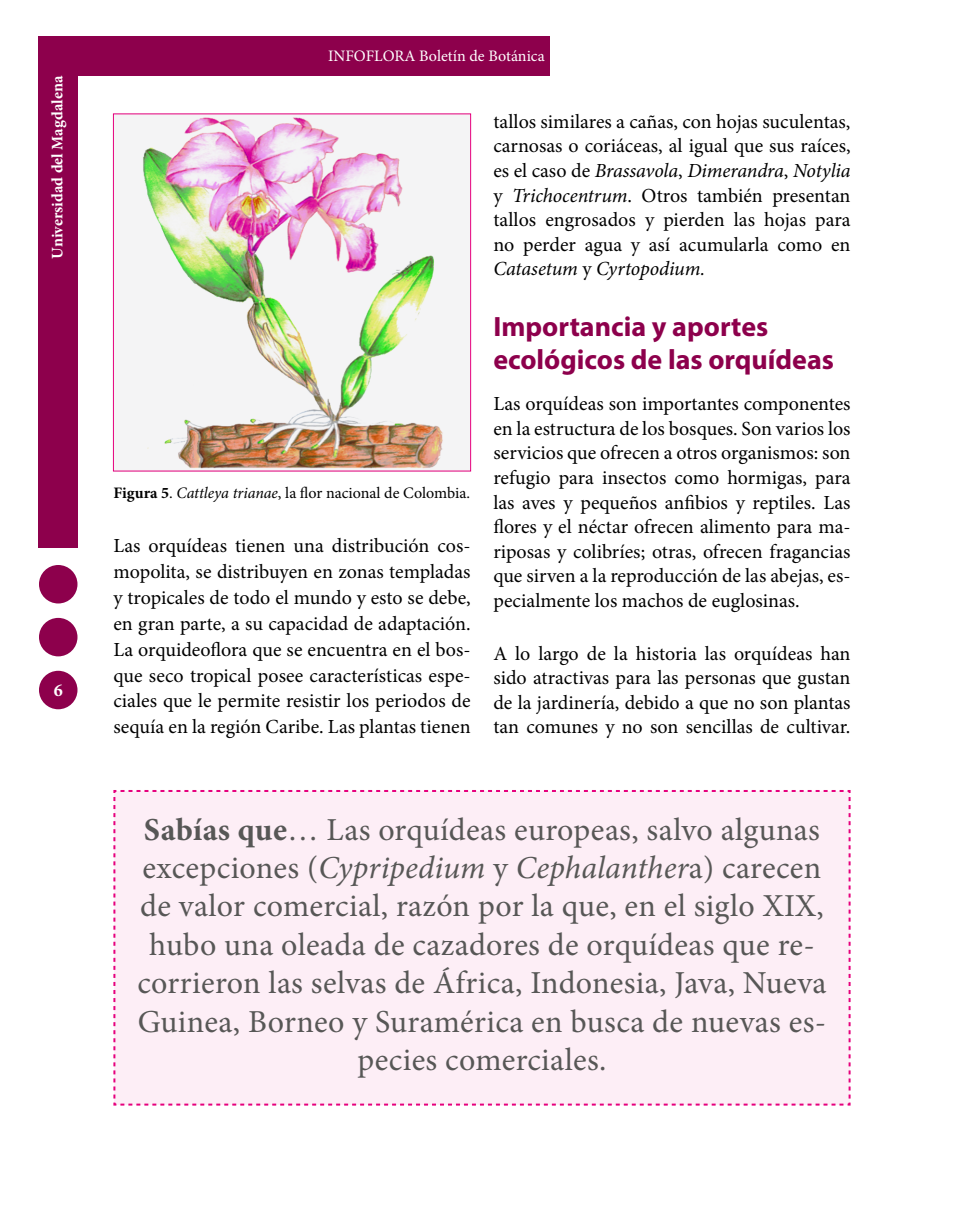
<style>
.page{position:relative;width:964px;height:1219px;background:#fff}
.page>*{position:absolute;margin:0;border:0;box-sizing:border-box;transform-origin:0 0}
.Sabías_que{font:32px/38.4px "Minion Pro";letter-spacing:.01em;color:#575756;text-align:center}
.Sub_Titulos{font:700 28px/32.6px "Myriad Pro";color:#8d004c}
.Cuerpo_de_Texto{font:20px/24.6px "Minion Pro";color:#000;text-align:justify}
.t1{font:700 18px "Minion Pro";color:#fff}
.Figuras{font:16px "Minion Pro";color:#000}
.t2{font:16px "Minion Pro";color:#fff}
.t3{font:700 16px "Minion Pro";color:#fff}
.s1{font-weight:700}
.s2{font-style:italic}
</style>
<div class="page">
<div style="left:38px;top:36px;width:39px;height:512px;background:#8d004c"></div>
<div style="left:38px;top:36px;width:511px;height:40px;background:#8d004c"></div>
<div style="left:39px;top:565px;width:38px;height:38px;background:#8d004c;border-radius:50%"></div>
<div style="left:39px;top:618px;width:38px;height:38px;background:#8d004c;border-radius:50%"></div>
<div style="left:39px;top:671px;width:38px;height:38px;background:#8d004c;border-radius:50%"></div>
<img style="left:115px;top:115px;width:354px;height:355px">
<div style="left:113px;top:113px;width:358px;height:359px;border:1px solid #e6007d"></div>
<div style="left:113px;top:790px;width:738px;height:316px;background:#fdeef6"></div>
<p class="t3" style="left:46px;top:258px;width:184px;rotate:-90deg">Universidad del Magdalena</p>
<p class="t1" style="left:54px;top:678px;width:10px">6</p>
<p class="t2" style="left:328px;top:45px;width:218px">INFOFLORA Boletín de Botánica</p>
<p class="Figuras" style="left:113px;top:482px;width:358px"><span class="s1">Figura 5</span>. <span class="s2">Cattleya trianae</span>, la flor nacional de Colombia.</p>
<p class="Cuerpo_de_Texto" style="left:113px;top:533px;width:359px;line-height:25.8px">Las orquídeas tienen una distribución cos&shy;mopolita, se distribuyen en zonas templadas y tropicales de todo el mundo y esto se debe, en gran parte, a su capacidad de adaptación.<br>La orquideoflora que se encuentra en el bos&shy;que seco tropical posee características espe&shy;ciales que le permite resistir los periodos de sequía en la región Caribe. Las plantas tienen</p>
<p class="Cuerpo_de_Texto" style="left:493px;top:109px;width:359px">tallos similares a cañas, con hojas suculentas, carnosas o coriáceas, al igual que sus raíces, es el caso de <span class="s2">Brassavola</span>, <span class="s2">Dimerandra</span>, <span class="s2">Notylia </span>y <span class="s2">Trichocentrum</span>. Otros también presentan tallos engrosados y pierden las hojas para no perder agua y así acumularla como en <span class="s2">Catasetum</span> y <span class="s2">Cyrtopodium.</span></p>
<p class="Sub_Titulos" style="left:493px;top:309px;width:342px">Importancia y aportes ecológicos de las orquídeas</p>
<p class="Cuerpo_de_Texto" style="left:493px;top:392px;width:359px">Las orquídeas son importantes componentes en la estructura de los bosques. Son varios los servicios que ofrecen a otros organismos: son refugio para insectos como hormigas, para las aves y pequeños anfibios y reptiles. Las flores y el néctar ofrecen alimento para ma&shy;riposas y colibríes; otras, ofrecen fragancias que sirven a la reproducción de las abejas, es&shy;pecialmente los machos de euglosinas.</p>
<p class="Cuerpo_de_Texto" style="left:493px;top:641px;width:359px">A lo largo de la historia las orquídeas han sido atractivas para las personas que gustan de la jardinería, debido a que no son plantas tan comunes y no son sencillas de cultivar.</p>
<p class="Sabías_que" style="left:137px;top:810px;width:691px"><span class="s1">Sabías que</span>… Las orquídeas europeas, salvo algunas excepciones (<span class="s2">Cypripedium</span> y <span class="s2">Cephalanther</span>a) carecen de valor comercial, razón por la que, en el siglo XIX, hubo una oleada de cazadores de orquídeas que re&shy;corrieron las selvas de África, Indonesia, Java, Nueva Guinea, Borneo y Suramérica en busca de nuevas es&shy;pecies comerciales.</p>
</div>
